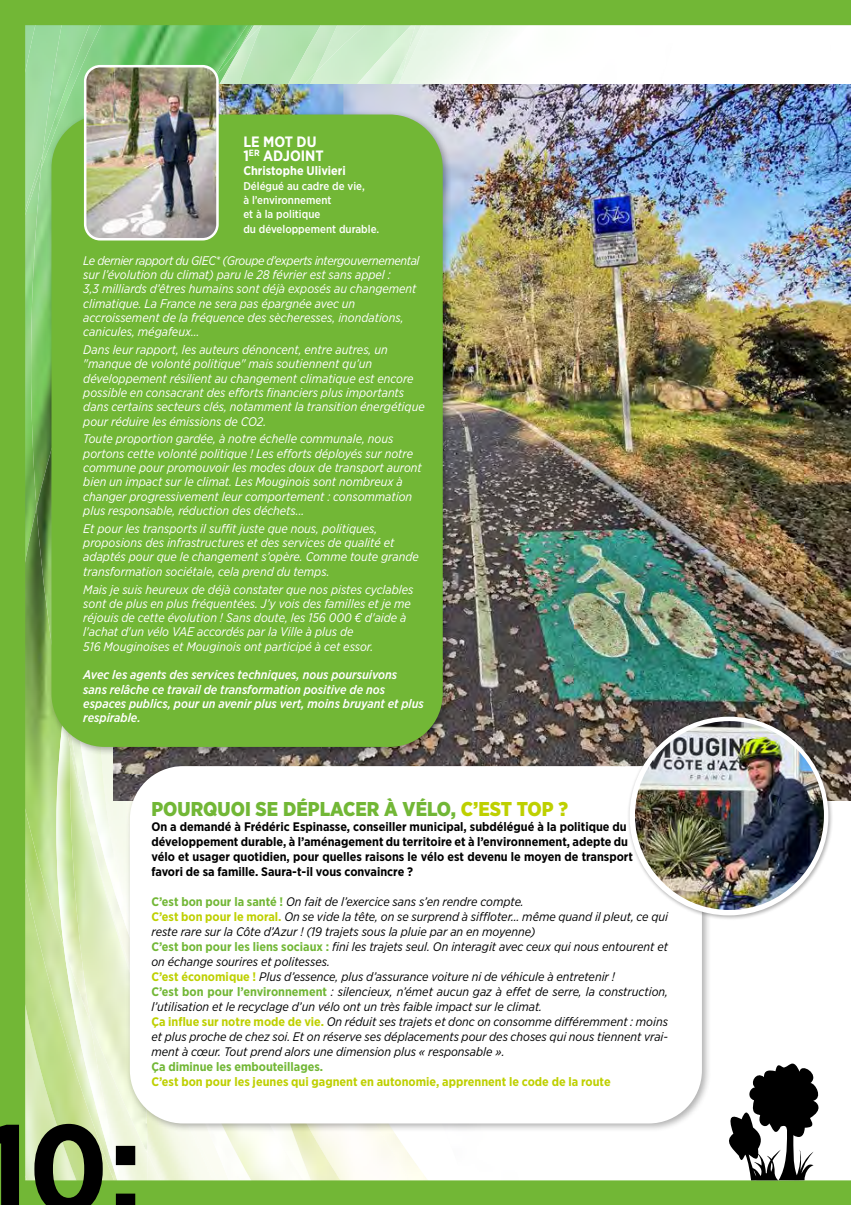
<style>
.page{position:relative;width:851px;height:1205px;background:#fff}
.page>*{position:absolute;margin:0;border:0;box-sizing:border-box;transform-origin:0 0}
.t1{font:700 125px "Gotham Narrow";color:#000}
.t2{font:900 20px "Gotham Narrow";color:#72b736}
.t3{font:700 15px/14.2px "Gotham Narrow";color:#fff}
.t4{font:italic 12.5px/14.2px "Gotham Narrow";color:#fff}
.t5{font:italic 500 12.5px/14.2px "Gotham Narrow";color:#fff}
.t6{font:700 12.5px "Gotham Narrow";color:#fff}
.t7{font:italic 12.38px/15px "Gotham Narrow";color:#000}
.t8{font:700 12.38px/15px "Gotham Narrow";color:#000}
.t9{font:700 12.38px "Gotham Narrow";color:#bed000}
.t10{font:700 12.38px "Gotham Narrow";color:#72b736}
.t11{font:500 11.25px/14.2px "Gotham Narrow";color:#fff}
.s1{color:#bed000}
.s2{font-weight:700;font-style:normal;color:#72b736}
.s3{font-weight:700;font-style:normal;color:#bed000}
</style>
<div class="page">
<img style="left:312px;top:1132px;width:45px;height:48px">
<img style="left:25px;top:946px;width:39px;height:234px">
<img style="left:64px;top:1021px;width:55px;height:159px">
<img style="left:422px;top:25px;width:10px;height:25px">
<img style="left:25px;top:25px;width:6px;height:129px">
<img style="left:25px;top:168px;width:6px;height:340px">
<img style="left:31px;top:25px;width:5px;height:483px">
<img style="left:25px;top:508px;width:31px;height:438px">
<img style="left:36px;top:25px;width:103px;height:688px">
<img style="left:139px;top:25px;width:40px;height:27px">
<img style="left:70px;top:1000px;width:49px;height:153px">
<img style="left:56px;top:756px;width:34px;height:265px">
<img style="left:70px;top:838px;width:49px;height:162px">
<img style="left:70px;top:756px;width:3px;height:82px">
<img style="left:73px;top:756px;width:52px;height:206px">
<img style="left:148px;top:1132px;width:164px;height:48px">
<img style="left:179px;top:25px;width:238px;height:59px">
<img style="left:113px;top:84px;width:737px;height:716px">
<div style="left:0;top:0;width:850px;height:25px;background:#72b736"></div>
<div style="left:0;top:1180px;width:850px;height:25px;background:#72b736"></div>
<div style="left:0;top:0;width:25px;height:1205px;background:#72b736"></div>
<div style="left:47px;top:110px;width:405px;height:646px;background:#000;opacity:.31"></div>
<div style="left:51px;top:114px;width:391px;height:633px;background:#72b736;border-radius:53px"></div>
<div style="left:125px;top:762px;width:586px;height:370px;background:#000;opacity:.31"></div>
<div style="left:130px;top:766px;width:571px;height:357px;background:#fff;border-radius:53px"></div>
<div style="left:627px;top:714px;width:206px;height:207px;background:#000;opacity:.31"></div>
<div style="left:629px;top:717px;width:199px;height:198px;background:#fff;border-radius:50%"></div>
<img style="left:635px;top:721px;width:188px;height:189px;border-radius:94px">
<svg style="left:729px;top:1063px;width:90px;height:117px"></svg>
<img style="left:85px;top:66px;width:132px;height:173px">
<div style="left:84px;top:65px;width:135px;height:175px;border:2px solid #fff;border-radius:15px"></div>
<p class="t3" style="left:243px;top:134px;width:82px">LE MOT DU<br>1<sup>ER</sup> ADJOINT</p>
<p class="t6" style="left:243px;top:163px;width:104px">Christophe Ulivieri</p>
<p class="t11" style="left:243px;top:178px;width:137px">Délégué au cadre de vie,<br>à l’environnement<br>et à la politique<br>du développement durable.</p>
<p class="t4" style="left:83px;top:253px;width:337px">Le dernier rapport du GIEC* (Groupe d’experts intergouvernemental sur l’évolution du climat) paru le 28 février est sans appel :<br>3,3 milliards d’êtres humains sont déjà exposés au changement climatique. La France ne sera pas épargnée avec un accroissement de la fréquence des sècheresses, inondations, canicules, mégafeux…</p>
<p class="t4" style="left:83px;top:342px;width:343px">Dans leur rapport, les auteurs dénoncent, entre autres, un "manque de volonté politique" mais soutiennent qu’un développement résilient au changement climatique est encore possible en consacrant des efforts financiers plus importants dans certains secteurs clés, notamment la transition énergétique pour réduire les émissions de CO2.</p>
<p class="t4" style="left:83px;top:432px;width:340px">Toute proportion gardée, à notre échelle communale, nous portons cette volonté politique ! Les efforts déployés sur notre commune pour promouvoir les modes doux de transport auront bien un impact sur le climat. Les Mouginois sont nombreux à changer progressivement leur comportement : consommation plus responsable, réduction des déchets...</p>
<p class="t4" style="left:83px;top:521px;width:337px">Et pour les transports il suffit juste que nous, politiques, proposions des infrastructures et des services de qualité et adaptés pour que le changement s’opère. Comme toute grande transformation sociétale, cela prend du temps.</p>
<p class="t4" style="left:83px;top:582px;width:331px">Mais je suis heureux de déjà constater que nos pistes cyclables sont de plus en plus fréquentées. J’y vois des familles et je me réjouis de cette évolution ! Sans doute, les 156 000 € d'aide à l'achat d'un vélo VAE accordés par la Ville à plus de<br>516 Mouginoises et Mouginois ont participé à cet essor.</p>
<p class="t5" style="left:83px;top:668px;width:342px">Avec les agents des services techniques, nous poursuivons sans relâche ce travail de transformation positive de nos espaces publics, pour un avenir plus vert, moins bruyant et plus respirable.</p>
<h1 class="t1" style="left:-18px;top:1088px;width:162px">10:</h1>
<h2 class="t2" style="left:151px;top:796px;width:418px">POURQUOI SE DÉPLACER À VÉLO, <span class="s1">C’EST TOP ?</span></h2>
<p class="t8" style="left:151px;top:819px;width:483px">On a demandé à Frédéric Espinasse, conseiller municipal, subdélégué à la politique du développement durable, à l’aménagement du territoire et à l’environnement, adepte du vélo et usager quotidien, pour quelles raisons le vélo est devenu le moyen de transport favori de sa famille. Saura-t-il vous convaincre ?</p>
<p class="t7" style="left:151px;top:894px;width:518px"><span class="s2">C’est bon pour la santé !</span> On fait de l’exercice sans s’en rendre compte.<br><span class="s3">C’est bon pour le moral.</span> On se vide la tête, on se surprend à siffloter… même quand il pleut, ce qui reste rare sur la Côte d’Azur ! (19 trajets sous la pluie par an en moyenne)<br><span class="s2">C’est bon pour les liens sociaux :</span> fini les trajets seul. On interagit avec ceux qui nous entourent et on échange sourires et politesses.<br><span class="s3">C’est économique !</span> Plus d’essence, plus d’assurance voiture ni de véhicule à entretenir !<br><span class="s2">C’est bon pour l’environnement</span> : silencieux, n’émet aucun gaz à effet de serre, la construction, l’utilisation et le recyclage d’un vélo ont un très faible impact sur le climat.<br><span class="s3">Ça influe sur notre mode de vie.</span> On réduit ses trajets et donc on consomme différemment : moins et plus proche de chez soi. Et on réserve ses déplacements pour des choses qui nous tiennent vrai&shy;ment à cœur. Tout prend alors une dimension plus « responsable ».</p>
<p class="t10" style="left:151px;top:1059px;width:173px">Ça diminue les embouteillages.</p>
<p class="t9" style="left:151px;top:1074px;width:460px">C’est bon pour les jeunes qui gagnent en autonomie, apprennent le code de la route</p>
</div>
